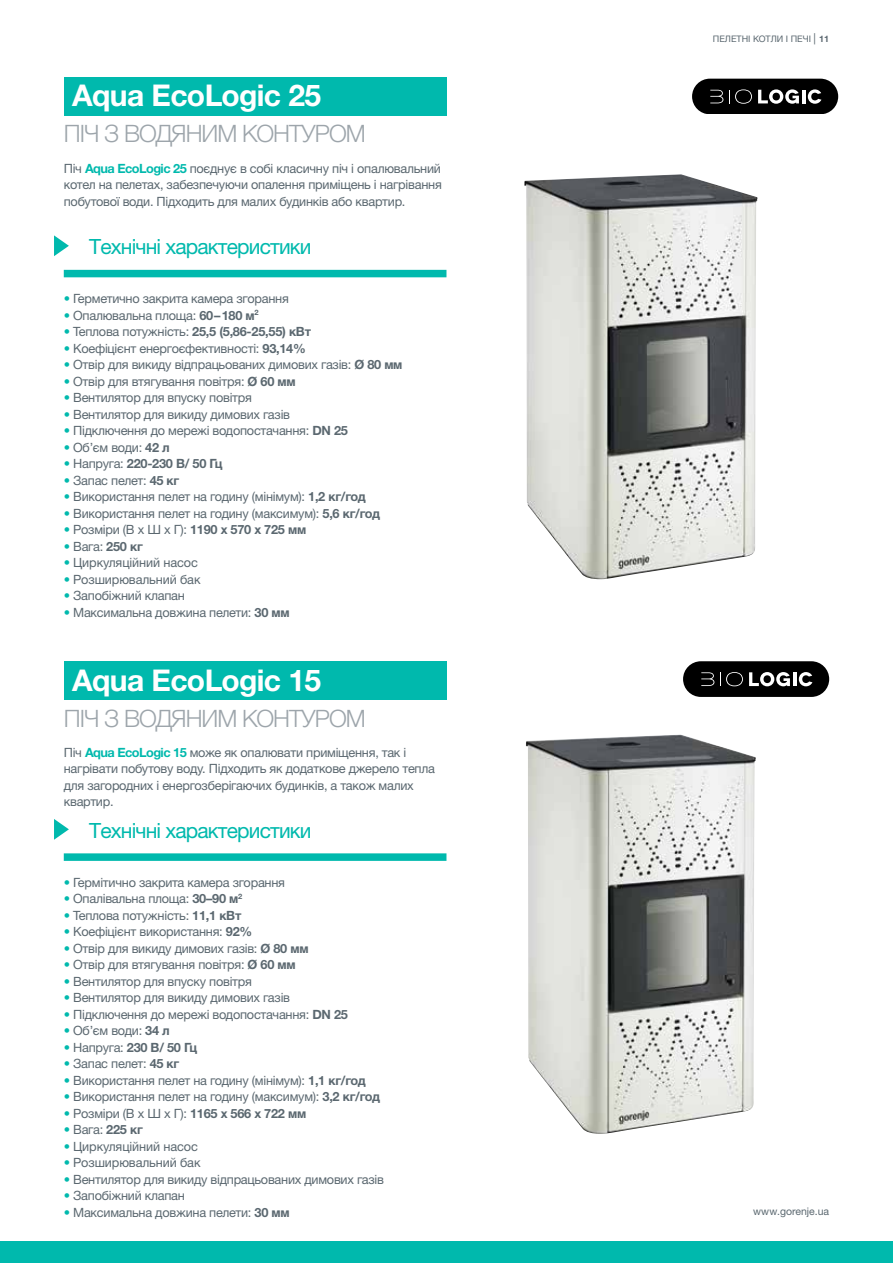
<style>
.page{position:relative;width:893px;height:1263px;background:#fff}
.page>*{position:absolute;margin:0;border:0;box-sizing:border-box;transform-origin:0 0}
.t1{font:700 30px "Helvetica Neue LTW1 G";letter-spacing:-.02em;color:#fff}
.t2{font:300 24px "Helvetica Neue LTW1 G";letter-spacing:-.04em;color:#9da5ab}
.t3{font:21px "Helvetica Neue LTW1 G";letter-spacing:-.04em;color:#00b9ad}
.t4{font:12.75px/16.5px "Helvetica Neue LTW1 G";letter-spacing:-.02em;color:#5b6870;text-align:justify}
.t5{font:700 12.75px "Helvetica Neue LTW1 G";letter-spacing:-.02em;color:#5b6870}
.t6{font:10.5px "Helvetica Neue LTW1 G";color:#5b6870}
.t7{font:9px "Helvetica Neue LTW1 G";color:#5b6870}
.s1{font-weight:700;color:#00b9ad}
.s2{color:#00b9ad}
.s3{font-weight:700}
.s4{font-weight:400;color:#00b9ad}
.s5{font-weight:400}
.s6{font-size:11.25px}
</style>
<div class="page">
<div style="left:0;top:1242px;width:893px;height:21px;background:#00b9ad"></div>
<div style="left:64px;top:77px;width:382px;height:38px;background:#00b9ad"></div>
<div style="left:64px;top:661px;width:382px;height:38px;background:#00b9ad"></div>
<svg style="left:54px;top:235px;width:15px;height:21px"></svg>
<div style="left:64px;top:270px;width:382px;height:7px;background:#00b9ad"></div>
<svg style="left:54px;top:819px;width:15px;height:21px"></svg>
<div style="left:64px;top:853px;width:382px;height:8px;background:#00b9ad"></div>
<div style="left:692px;top:79px;width:146px;height:35px;background:#000;border-radius:18px"></div>
<svg style="left:729px;top:89px;width:23px;height:15px"></svg>
<svg style="left:710px;top:90px;width:13px;height:13px"></svg>
<svg style="left:758px;top:89px;width:63px;height:15px"></svg>
<div style="left:683px;top:661px;width:146px;height:35px;background:#000;border-radius:18px"></div>
<svg style="left:720px;top:672px;width:23px;height:14px"></svg>
<svg style="left:701px;top:672px;width:13px;height:14px"></svg>
<svg style="left:749px;top:672px;width:41px;height:14px"></svg>
<hr style="left:793px;top:672px;width:3px;height:14px;background:#fff">
<svg style="left:799px;top:672px;width:13px;height:14px"></svg>
<img style="left:524px;top:174px;width:234px;height:405px">
<img style="left:526px;top:735px;width:230px;height:399px">
<h1 class="t1" style="left:72px;top:77px;width:250px">Aqua EcoLogic 25</h1>
<h2 class="t2" style="left:64px;top:119px;width:304px">ПІЧ З ВОДЯНИМ КОНТУРОМ</h2>
<p class="t4" style="left:64px;top:160px;width:380px">Піч <span class="s1">Aqua EcoLogic 25</span> поєднує в собі класичну піч і опалювальний котел на пелетах, забезпечуючи опалення приміщень і нагрівання побутової води. Підходить для малих будинків або квартир.</p>
<h3 class="t3" style="left:89px;top:234px;width:224px">Технічні характеристики</h3>
<p class="t4" style="left:64px;top:290px;width:227px"><span class="s2">•</span> Герметично закрита камера згорання</p>
<p class="t4" style="left:64px;top:307px;width:196px"><span class="s2">•</span> Опалювальна площа: <span class="s3">60–180 м</span><sup>2</sup></p>
<p class="t5" style="left:64px;top:324px;width:249px"><span class="s4">•</span> <span class="s5">Теплова потужність:</span> 25,5 (5,86-25,55) кВт</p>
<p class="t4" style="left:64px;top:340px;width:244px"><span class="s2">•</span> Коефіцієнт енергоєфективності: <span class="s3">93,14%</span></p>
<p class="t4" style="left:64px;top:356px;width:340px"><span class="s2">•</span> Отвір для викиду відпрацьованих димових газів: <span class="s3">Ø 80 мм</span></p>
<p class="t4" style="left:64px;top:373px;width:233px"><span class="s2">•</span> Отвір для втягування повітря: <span class="s3">Ø 60 мм</span></p>
<p class="t4" style="left:64px;top:389px;width:190px"><span class="s2">•</span> Вентилятор для впуску повітря</p>
<p class="t4" style="left:64px;top:406px;width:228px"><span class="s2">•</span> Вентилятор для викиду димових газів</p>
<p class="t4" style="left:64px;top:422px;width:286px"><span class="s2">•</span> Підключення до мережі водопостачання: <span class="s3">DN 25</span></p>
<p class="t4" style="left:64px;top:439px;width:107px"><span class="s2">•</span> Об’єм води: <span class="s3">42 л</span></p>
<p class="t5" style="left:64px;top:456px;width:160px"><span class="s4">•</span> <span class="s5">Напруга:</span> 220-230 В/ 50 Гц</p>
<p class="t4" style="left:64px;top:472px;width:117px"><span class="s2">•</span> Запас пелет: <span class="s3">45 кг</span></p>
<p class="t4" style="left:64px;top:488px;width:304px"><span class="s2">•</span> Використання пелет на годину (мінімум): <span class="s3">1,2 кг/год</span></p>
<p class="t4" style="left:64px;top:505px;width:318px"><span class="s2">•</span> Використання пелет на годину (максимум): <span class="s3">5,6 кг/год</span></p>
<p class="t4" style="left:64px;top:521px;width:244px"><span class="s2">•</span> Розміри (В х Ш х Г): <span class="s3">1190 х 570 х 725 мм</span></p>
<p class="t4" style="left:64px;top:538px;width:81px"><span class="s2">•</span> Вага: <span class="s3">250 кг</span></p>
<p class="t4" style="left:64px;top:554px;width:136px"><span class="s2">•</span> Циркуляційний насос</p>
<p class="t4" style="left:64px;top:571px;width:138px"><span class="s2">•</span> Розширювальний бак</p>
<p class="t4" style="left:64px;top:587px;width:123px"><span class="s2">•</span> Запобіжний клапан</p>
<p class="t4" style="left:64px;top:604px;width:227px"><span class="s2">•</span> Максимальна довжина пелети: <span class="s3">30 мм</span></p>
<h1 class="t1" style="left:72px;top:661px;width:250px">Aqua EcoLogic 15</h1>
<h2 class="t2" style="left:64px;top:703px;width:304px">ПІЧ З ВОДЯНИМ КОНТУРОМ</h2>
<p class="t4" style="left:64px;top:744px;width:373px;text-align:left">Піч <span class="s1">Aqua EcoLogic 15</span> може як опалювати приміщення, так і нагрівати побутову воду. Підходить як додаткове джерело тепла для загородних і енергозберігаючих будинків, а також малих квартир.</p>
<h3 class="t3" style="left:89px;top:817px;width:224px">Технічні характеристики</h3>
<p class="t4" style="left:64px;top:874px;width:223px"><span class="s2">•</span> Гермітично закрита камера згорання</p>
<p class="t4" style="left:64px;top:890px;width:180px"><span class="s2">•</span> Опалівальна площа: <span class="s3">30–90 м</span><sup>2</sup></p>
<p class="t4" style="left:64px;top:907px;width:179px"><span class="s2">•</span> Теплова потужність: <span class="s3">11,1 кВт</span></p>
<p class="t4" style="left:64px;top:923px;width:190px"><span class="s2">•</span> Коефіцієнт використання: <span class="s3">92%</span></p>
<p class="t4" style="left:64px;top:940px;width:246px"><span class="s2">•</span> Отвір для викиду димових газів: <span class="s3">Ø 80 мм</span></p>
<p class="t4" style="left:64px;top:956px;width:233px"><span class="s2">•</span> Отвір для втягування повітря: <span class="s3">Ø 60 мм</span></p>
<p class="t4" style="left:64px;top:973px;width:190px"><span class="s2">•</span> Вентилятор для впуску повітря</p>
<p class="t4" style="left:64px;top:989px;width:228px"><span class="s2">•</span> Вентилятор для викиду димових газів</p>
<p class="t4" style="left:64px;top:1006px;width:286px"><span class="s2">•</span> Підключення до мережі водопостачання: <span class="s3">DN 25</span></p>
<p class="t4" style="left:64px;top:1022px;width:107px"><span class="s2">•</span> Об’єм води: <span class="s3">34 л</span></p>
<p class="t5" style="left:64px;top:1039px;width:135px"><span class="s4">•</span> <span class="s5">Напруга:</span> 230 В/ 50 Гц</p>
<p class="t4" style="left:64px;top:1055px;width:117px"><span class="s2">•</span> Запас пелет: <span class="s3">45 кг</span></p>
<p class="t4" style="left:64px;top:1072px;width:304px"><span class="s2">•</span> Використання пелет на годину (мінімум): <span class="s3">1,1 кг/год</span></p>
<p class="t4" style="left:64px;top:1088px;width:318px"><span class="s2">•</span> Використання пелет на годину (максимум): <span class="s3">3,2 кг/год</span></p>
<p class="t4" style="left:64px;top:1105px;width:244px"><span class="s2">•</span> Розміри (В х Ш х Г): <span class="s3">1165 x 566 x 722 мм</span></p>
<p class="t4" style="left:64px;top:1121px;width:81px"><span class="s2">•</span> Вага: <span class="s3">225 кг</span></p>
<p class="t4" style="left:64px;top:1138px;width:136px"><span class="s2">•</span> Циркуляційний насос</p>
<p class="t4" style="left:64px;top:1154px;width:138px"><span class="s2">•</span> Розширювальний бак</p>
<p class="t4" style="left:64px;top:1171px;width:322px"><span class="s2">•</span> Вентилятор для викиду відпрацьованих димових газів</p>
<p class="t4" style="left:64px;top:1187px;width:123px"><span class="s2">•</span> Запобіжний клапан</p>
<p class="t4" style="left:64px;top:1204px;width:227px"><span class="s2">•</span> Максимальна довжина пелети: <span class="s3">30 мм</span></p>
<p class="t7" style="left:713px;top:33px;width:118px">ПЕЛЕТНІ КОТЛИ І ПЕЧІ <span class="s6">|</span> <span class="s3">11</span></p>
<p class="t6" style="left:753px;top:1205px;width:77px">www.gorenje.ua</p>
</div>
